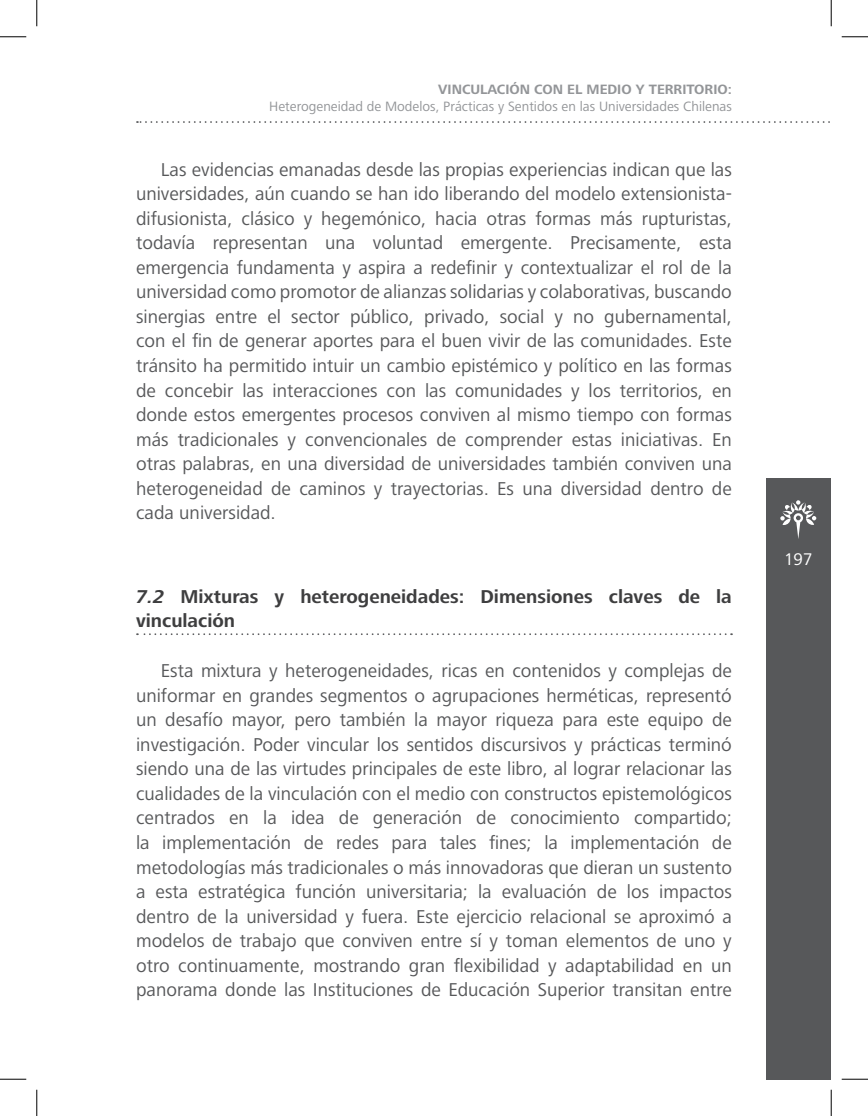
<style>
.page{position:relative;width:868px;height:1116px;background:#fff}
.page>*{position:absolute;margin:0;border:0;box-sizing:border-box;transform-origin:0 0}
.t1{font:19.25px/24.5px "Frutiger Next LT";color:#57585a;text-align:justify}
.t2{font:700 19.25px/24.5px "Frutiger Next LT";color:#3e3e3f}
.t3{font:17.5px "Frutiger Next LT";color:#fff}
.t4{font:14px "Frutiger Next LT";color:#939598}
.t5{font:700 14px "Frutiger Next LT";color:#939598}
.s1{font-style:italic}
</style>
<div class="page">
<div style="left:766px;top:478px;width:64px;height:600px;background:#57585a"></div>
<svg style="left:780px;top:500px;width:36px;height:39px"></svg>
<svg style="left:137px;top:121px;width:693px;height:2px"></svg>
<svg style="left:137px;top:633px;width:594px;height:2px"></svg>
<svg style="left:0;top:36px;width:26px;height:1px"></svg>
<svg style="left:841px;top:36px;width:26px;height:1px"></svg>
<svg style="left:0;top:1078px;width:26px;height:1px"></svg>
<svg style="left:841px;top:1078px;width:26px;height:1px"></svg>
<svg style="left:36px;top:0;width:1px;height:26px"></svg>
<svg style="left:36px;top:1089px;width:1px;height:26px"></svg>
<svg style="left:830px;top:0;width:1px;height:26px"></svg>
<svg style="left:830px;top:1089px;width:1px;height:26px"></svg>
<p class="t5" style="left:438px;top:82px;width:295px">VINCULACIÓN CON EL MEDIO Y TERRITORIO:</p>
<p class="t4" style="left:269px;top:99px;width:464px">Heterogeneidad de Modelos, Prácticas y Sentidos en las Universidades Chilenas</p>
<p class="t1" style="left:136px;top:157px;width:597px;text-indent:25px">Las evidencias emanadas desde las propias experiencias indican que las universidades, aún cuando se han ido liberando del modelo extensionista&shy;difusionista, clásico y hegemónico, hacia otras formas más rupturistas, todavía representan una voluntad emergente. Precisamente, esta emergencia fundamenta y aspira a redefinir y contextualizar el rol de la universidad como promotor de alianzas solidarias y colaborativas, buscando sinergias entre el sector público, privado, social y no gubernamental, con el fin de generar aportes para el buen vivir de las comunidades. Este tránsito ha permitido intuir un cambio epistémico y político en las formas de concebir las interacciones con las comunidades y los territorios, en donde estos emergentes procesos conviven al mismo tiempo con formas más tradicionales y convencionales de comprender estas iniciativas. En otras palabras, en una diversidad de universidades también conviven una heterogeneidad de caminos y trayectorias. Es una diversidad dentro de cada universidad.</p>
<p class="t2" style="left:136px;top:584px;width:597px"><span class="s1">7.2</span> Mixturas y heterogeneidades: Dimensiones claves de la vinculación</p>
<p class="t1" style="left:136px;top:658px;width:597px;text-indent:25px">Esta mixtura y heterogeneidades, ricas en contenidos y complejas de uniformar en grandes segmentos o agrupaciones herméticas, representó un desafío mayor, pero también la mayor riqueza para este equipo de investigación. Poder vincular los sentidos discursivos y prácticas terminó siendo una de las virtudes principales de este libro, al lograr relacionar las cualidades de la vinculación con el medio con constructos epistemológicos centrados en la idea de generación de conocimiento compartido; la implementación de redes para tales fines; la implementación de metodologías más tradicionales o más innovadoras que dieran un sustento a esta estratégica función universitaria; la evaluación de los impactos dentro de la universidad y fuera. Este ejercicio relacional se aproximó a modelos de trabajo que conviven entre sí y toman elementos de uno y otro continuamente, mostrando gran flexibilidad y adaptabilidad en un panorama donde las Instituciones de Educación Superior transitan entre</p>
<p class="t3" style="left:783px;top:549px;width:30px">197</p>
</div>
